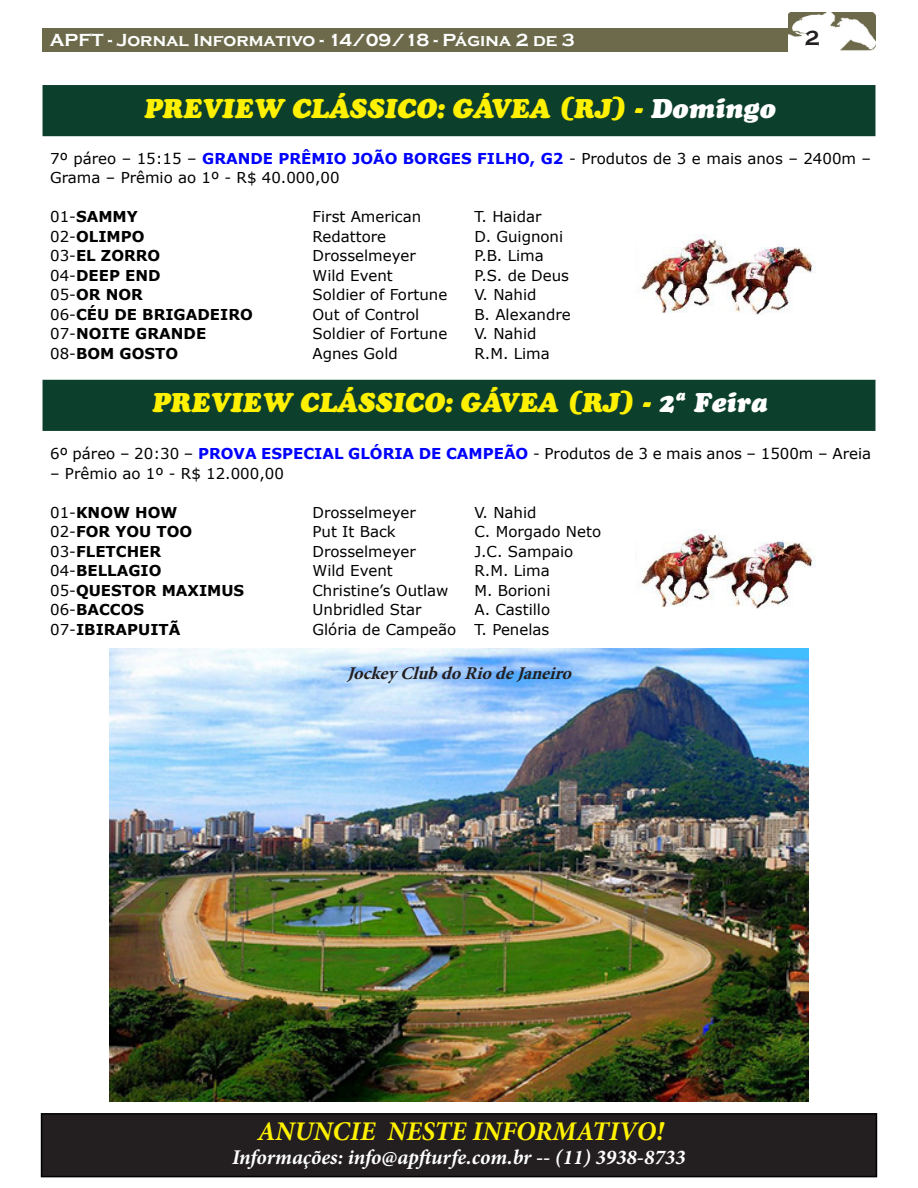
<style>
.page{position:relative;width:918px;height:1188px;background:#fff}
.page>*{position:absolute;margin:0;border:0;box-sizing:border-box;transform-origin:0 0}
.t1{font:italic 27px "Cooper Black Std";color:#fff101}
.t2{font:italic 700 27px "Minion Pro";color:#fff101}
.t3{font:italic 700 21px "Minion Pro";letter-spacing:-.005em;color:#fff}
.t4{font:700 21px "Copperplate Gothic";color:#231f20}
.t5{font:700 18px "Copperplate Gothic";color:#fff}
.t6{font:italic 700 18px "Minion Pro";color:#231f20}
.t7{font:15px/19.5px "Verdana";color:#000}
.t8{font:700 15px "Verdana";color:#000}
.s1{color:#fff}
.s2{font-weight:700;color:#00f}
.s3{font-weight:400}
</style>
<div class="page">
<div style="left:43px;top:85px;width:832px;height:51px;background:#0c3f2c"></div>
<div style="left:43px;top:380px;width:832px;height:51px;background:#0c3f2c;border:2px solid #0c3f2c"></div>
<img style="left:109px;top:648px;width:700px;height:453px">
<div style="left:43px;top:28px;width:746px;height:23px;background:#6c6a4a"></div>
<img style="left:789px;top:12px;width:86px;height:39px">
<img style="left:635px;top:235px;width:181px;height:79px">
<img style="left:638px;top:530px;width:178px;height:79px">
<div style="left:42px;top:1114px;width:834px;height:63px;background:#231f20"></div>
<div style="left:41px;top:1113px;width:836px;height:64px;border:2px solid #000"></div>
<p class="t5" style="left:50px;top:30px;width:526px">APFT - Jornal Informativo - 14/09/18 - Página 2 de 3</p>
<h2 class="t4" style="left:805px;top:26px;width:16px">2</h2>
<h1 class="t1" style="left:144px;top:91px;width:633px">PREVIEW CLÁSSICO: GÁVEA (RJ) - <span class="s1">Domingo</span></h1>
<p class="t7" style="left:50px;top:148px;width:823px">7º páreo – 15:15 – <span class="s2">GRANDE PRÊMIO JOÃO BORGES FILHO, G2</span> - Produtos de 3 e mais anos – 2400m –<br>Grama – Prêmio ao 1º - R$ 40.000,00</p>
<p class="t8" style="left:50px;top:206px;width:89px"><span class="s3">01-</span>SAMMY</p>
<p class="t7" style="left:313px;top:207px;width:110px">First American</p>
<p class="t7" style="left:475px;top:207px;width:69px">T. Haidar</p>
<p class="t8" style="left:50px;top:226px;width:96px"><span class="s3">02-</span>OLIMPO</p>
<p class="t7" style="left:313px;top:226px;width:75px">Redattore</p>
<p class="t7" style="left:475px;top:226px;width:90px">D. Guignoni</p>
<p class="t8" style="left:50px;top:245px;width:112px"><span class="s3">03-</span>EL ZORRO</p>
<p class="t7" style="left:313px;top:246px;width:105px">Drosselmeyer</p>
<p class="t7" style="left:475px;top:246px;width:71px">P.B. Lima</p>
<p class="t8" style="left:50px;top:265px;width:112px"><span class="s3">04-</span>DEEP END</p>
<p class="t7" style="left:313px;top:265px;width:82px">Wild Event</p>
<p class="t7" style="left:475px;top:265px;width:96px">P.S. de Deus</p>
<p class="t8" style="left:50px;top:284px;width:94px"><span class="s3">05-</span>OR NOR</p>
<p class="t7" style="left:313px;top:285px;width:136px">Soldier of Fortune</p>
<p class="t7" style="left:475px;top:285px;width:64px">V. Nahid</p>
<p class="t8" style="left:50px;top:304px;width:204px"><span class="s3">06-</span>CÉU DE BRIGADEIRO</p>
<p class="t7" style="left:313px;top:304px;width:108px">Out of Control</p>
<p class="t7" style="left:475px;top:304px;width:98px">B. Alexandre</p>
<p class="t8" style="left:50px;top:323px;width:158px"><span class="s3">07-</span>NOITE GRANDE</p>
<p class="t7" style="left:313px;top:324px;width:136px">Soldier of Fortune</p>
<p class="t7" style="left:475px;top:324px;width:64px">V. Nahid</p>
<p class="t8" style="left:50px;top:343px;width:129px"><span class="s3">08-</span>BOM GOSTO</p>
<p class="t7" style="left:313px;top:343px;width:87px">Agnes Gold</p>
<p class="t7" style="left:475px;top:343px;width:77px">R.M. Lima</p>
<h1 class="t1" style="left:152px;top:386px;width:617px">PREVIEW CLÁSSICO: GÁVEA (RJ) - <span class="s1">2ª Feira</span></h1>
<p class="t7" style="left:50px;top:444px;width:823px">6º páreo – 20:30 – <span class="s2">PROVA ESPECIAL GLÓRIA DE CAMPEÃO</span> - Produtos de 3 e mais anos – 1500m – Areia</p>
<p class="t7" style="left:50px;top:464px;width:235px">– Prêmio ao 1º - R$ 12.000,00</p>
<p class="t8" style="left:50px;top:502px;width:129px"><span class="s3">01-</span>KNOW HOW</p>
<p class="t7" style="left:313px;top:503px;width:105px">Drosselmeyer</p>
<p class="t7" style="left:475px;top:503px;width:64px">V. Nahid</p>
<p class="t8" style="left:50px;top:521px;width:144px"><span class="s3">02-</span>FOR YOU TOO</p>
<p class="t7" style="left:313px;top:522px;width:85px">Put It Back</p>
<p class="t7" style="left:475px;top:522px;width:128px">C. Morgado Neto</p>
<p class="t8" style="left:50px;top:541px;width:113px"><span class="s3">03-</span>FLETCHER</p>
<p class="t7" style="left:313px;top:542px;width:105px">Drosselmeyer</p>
<p class="t7" style="left:475px;top:542px;width:100px">J.C. Sampaio</p>
<p class="t8" style="left:50px;top:560px;width:113px"><span class="s3">04-</span>BELLAGIO</p>
<p class="t7" style="left:313px;top:561px;width:82px">Wild Event</p>
<p class="t7" style="left:475px;top:561px;width:77px">R.M. Lima</p>
<p class="t8" style="left:50px;top:580px;width:196px"><span class="s3">05-</span>QUESTOR MAXIMUS</p>
<p class="t7" style="left:313px;top:581px;width:137px">Christine’s Outlaw</p>
<p class="t7" style="left:475px;top:581px;width:78px">M. Borioni</p>
<p class="t8" style="left:50px;top:599px;width:96px"><span class="s3">06-</span>BACCOS</p>
<p class="t7" style="left:313px;top:600px;width:110px">Unbridled Star</p>
<p class="t7" style="left:475px;top:600px;width:77px">A. Castillo</p>
<p class="t8" style="left:50px;top:619px;width:132px"><span class="s3">07-</span>IBIRAPUITÃ</p>
<p class="t7" style="left:313px;top:620px;width:238px">Glória de Campeão T. Penelas</p>
<p class="t6" style="left:347px;top:660px;width:232px">JockeyClubdoRiodeJaneiro</p>
<h1 class="t2" style="left:257px;top:1112px;width:408px">ANUNCIE NESTE INFORMATIVO!</h1>
<h2 class="t3" style="left:232px;top:1142px;width:455px">Informações: info@apfturfe.com.br -- (11) 3938-8733</h2>
</div>
